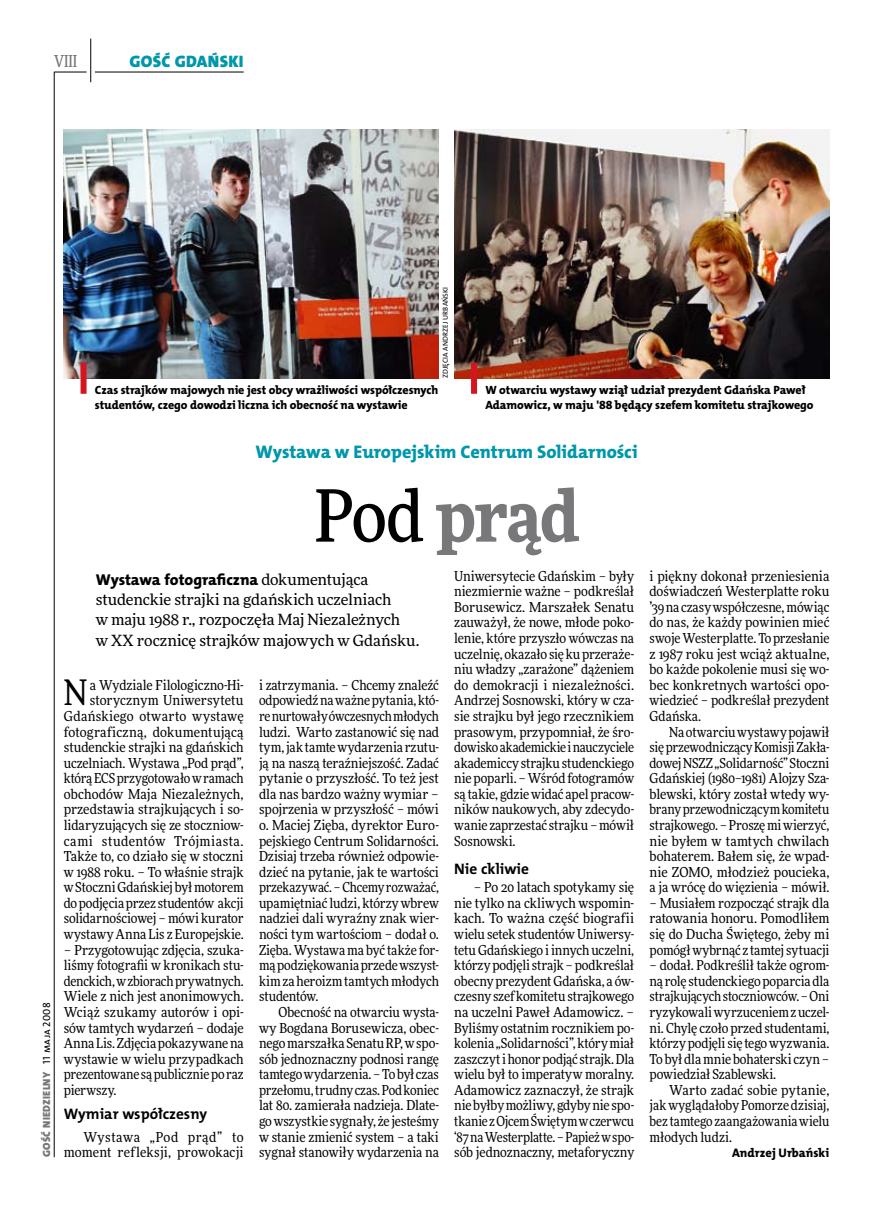
<style>
.page{position:relative;width:872px;height:1221px;background:#fff}
.page>*{position:absolute;margin:0;border:0;box-sizing:border-box;transform-origin:0 0}
.t1{font:900 72px "Freeday Narrow";color:#787779}
.t2{font:35.25px "Freeday Narrow News";color:#000}
.t3{font:18.3px "The Mix HP8 Ex Bld";letter-spacing:-.005em;color:#0097aa}
.t4{font:16.65px "The Mix HP9 Blk";letter-spacing:.02em;color:#0097aa}
.t5{font:500 16.5px "Freeday Narrow";color:#787779;scale:.9 1}
.t6{font:15.75px "The Mix HP8 Ex Bld";letter-spacing:-.005em;color:#000}
.t7{font:15.45px/20.4px "Freeday News";letter-spacing:-.01em;color:#000}
.t8{font:15.3px "The Mix HP7 Bld";color:#000}
.t9{font:13.8px/15.6px "Freeday Narrow News";color:#000;text-align:justify}
.t10{font:12.45px "The Mix HP8 Ex Bld";letter-spacing:.005em;color:#000}
.t11{font:12px/15.6px "The Mix HP8 Ex Bld";letter-spacing:-.005em;color:#000}
.t12{font:10.5px "The Mix HP9 Blk";letter-spacing:.025em;color:#787779}
.t13{font:7.2px "The Mix HP5 Plain";letter-spacing:.015em;color:#000}
.s1{font-family:"The Mix HP5 Plain";color:#000}
.s2{font-weight:500;color:#000}
.s3{font-family:"Freeday News";font-size:15.45px}
.s4{font-family:"Freeday News"}
</style>
<div class="page">
<hr style="left:54px;top:72px;width:1px;height:1085px;background:#000">
<img style="left:64px;top:129px;width:375px;height:249px">
<hr style="left:54px;top:72px;width:33px;height:1px;background:#000">
<hr style="left:95px;top:72px;width:149px;height:1px;background:#000">
<img style="left:454px;top:129px;width:375px;height:249px">
<div style="left:81px;top:362px;width:6px;height:32px;background:#d4151f"></div>
<div style="left:471px;top:362px;width:6px;height:32px;background:#d4151f"></div>
<hr style="left:90px;top:39px;width:1px;height:43px;background:#000">
<p class="t5" style="left:54px;top:50px;width:27px">VIII</p>
<p class="t4" style="left:129px;top:50px;width:116px">GOŚĆ GDAŃSKI</p>
<p class="t13" style="left:441px;top:378px;width:93px;rotate:-90deg">Zdjęcia An drzej Urbański</p>
<p class="t12" style="left:40px;top:1156px;width:156px;rotate:-90deg">GOŚĆ NIEDZIELNY <span class="s1">11 maja 2008</span></p>
<p class="t11" style="left:95px;top:382px;width:345px">Czas strajków majowych nie jest obcy wrażliwości współczesnych studentów, czego dowodzi liczna ich obecność na wystawie</p>
<p class="t11" style="left:485px;top:382px;width:330px">W otwarciu wystawy wziął udział prezydent Gdańska Paweł<br>Adamowicz, w maju '88 będący szefem komitetu strajkowego</p>
<h3 class="t3" style="left:255px;top:440px;width:383px">Wystawa w Europejskim Centrum Solidarności</h3>
<h1 class="t1" style="left:314px;top:468px;width:266px"><span class="s2">Pod</span> prąd</h1>
<p class="t6" style="left:96px;top:569px;width:274px">Wystawa fotograficzna <span class="s3">dokumentująca</span></p>
<p class="t7" style="left:96px;top:589px;width:325px">studenckie strajki na gdańskich uczelniach<br>w maju 1988 r., rozpoczęła Maj Niezależnych<br>w XX rocznicę strajków majowych w Gdańsku.</p>
<p class="t9" style="left:64px;top:677px;width:181px;text-align:right">a Wydziale Filologiczno-Hi&shy;storycznym Uniwersytetu<br>Gdańskiego otwarto wystawę fotograficzną, dokumentującą studenckie strajki na gdańskich uczelniach. Wystawa „Pod prąd”, którą ECS przygotowało wramach obchodów Maja Niezależnych, przedstawia strajkujących i so&shy;lidaryzujących się ze stoczniow&shy;cami studentów Trójmiasta.<br>Także to, co działo się w stoczni w 1988 roku. – To właśnie strajk wStoczni Gdańskiej był motorem do podjęcia przez studentów akcji solidarnościowej – mówi kurator wystawy Anna Lis z Europejskie.</p>
<p class="t9" style="left:64px;top:941px;width:181px">– Przygotowując zdjęcia, szuka&shy;liśmy fotografii w kronikach stu&shy;denckich, wzbiorach prywatnych.<br>Wiele z nich jest anonimowych.<br>Wciąż szukamy autorów i opi&shy;sów tamtych wydarzeń – dodaje Anna Lis. Zdjęcia pokazywane na wystawie w wielu przypadkach prezentowane są publicznie po raz pierwszy.</p>
<p class="t8" style="left:64px;top:1103px;width:145px">Wymiar współczesny</p>
<p class="t9" style="left:64px;top:1128px;width:181px;text-align:right">Wystawa „Pod prąd” to moment refleksji, prowokacji</p>
<h2 class="t2" style="left:64px;top:671px;width:25px">N</h2>
<p class="t9" style="left:259px;top:677px;width:181px">i zatrzymania. – Chcemy znaleźć odpowiedź na ważne pytania, któ&shy;re nurtowały ówczesnych młodych ludzi. Warto zastanowić się nad tym, jak tamte wydarzenia rzutu&shy;ją na naszą teraźniejszość. Zadać pytanie o przyszłość. To też jest dla nas bardzo ważny wymiar – spojrzenia w przyszłość – mówi o. Maciej Zięba, dyrektor Euro&shy;pejskiego Centrum Solidarności.<br>Dzisiaj trzeba również odpowie&shy;dzieć na pytanie, jak te wartości przekazywać. – Chcemy rozważać, upamiętniać ludzi, którzy wbrew nadziei dali wyraźny znak wier&shy;ności tym wartościom – dodał o.<br>Zięba. Wystawa ma być także for&shy;mą podziękowania przede wszyst&shy;kim za heroizm tamtych młodych studentów.</p>
<p class="t9" style="left:259px;top:1004px;width:181px;text-indent:20px">Obecność na otwarciu wysta&shy;wy Bogdana Borusewicza, obec&shy;nego marszałka Senatu RP, wspo&shy;sób jednoznaczny podnosi rangę tamtego wydarzenia. – To był czas przełomu, trudny czas. Pod koniec lat 80. zamierała nadzieja. Dlate&shy;go wszystkie sygnały, że jesteśmy w stanie zmienić system – a taki sygnał stanowiły wydarzenia na</p>
<p class="t9" style="left:454px;top:568px;width:181px">Uniwersytecie Gdańskim – były niezmiernie ważne – podkreślał Borusewicz. Marszałek Senatu zauważył, że nowe, młode poko&shy;lenie, które przyszło wówczas na uczelnię, okazało się ku przeraże&shy;niu władzy „zarażone” dążeniem do demokracji i niezależności.<br>Andrzej Sosnowski, który w cza&shy;sie strajku był jego rzecznikiem prasowym, przypomniał, że śro&shy;dowisko akademickie inauczyciele akademiccy strajku studenckiego nie poparli. – Wśród fotogramów są takie, gdzie widać apel pracow&shy;ników naukowych, aby zdecydo&shy;wanie zaprzestać strajku – mówił Sosnowski.</p>
<p class="t8" style="left:454px;top:859px;width:76px">Nie ckliwie</p>
<p class="t9" style="left:454px;top:879px;width:181px;text-indent:20px">– Po 20 latach spotykamy się nie tylko na ckliwych wspomin&shy;kach. To ważna część biografii wielu setek studentów Uniwersy&shy;tetu Gdańskiego i innych uczelni, którzy podjęli strajk – podkreślał obecny prezydent Gdańska, a ów&shy;czesny szef komitetu strajkowego na uczelni Paweł Adamowicz. – Byliśmy ostatnim rocznikiem po&shy;kolenia „Solidarności”, który miał zaszczyt ihonor podjąć strajk. Dla wielu był to imperatyw moralny.<br>Adamowicz zaznaczył, że strajk nie byłby możliwy, gdyby nie spo&shy;tkanie zOjcem Świętym wczerwcu ‘87 na Westerplatte. – Papież wspo&shy;sób jednoznaczny, metaforyczny</p>
<p class="t9" style="left:649px;top:568px;width:181px">i piękny dokonał przeniesienia doświadczeń Westerplatte roku <span class="s4">’</span>39 na czasy współczesne, mówiąc do nas, że każdy powinien mieć swoje Westerplatte. To przesłanie z 1987 roku jest wciąż aktualne, bo każde pokolenie musi się wo&shy;bec konkretnych wartości opo&shy;wiedzieć – podkreślał prezydent Gdańska.</p>
<p class="t9" style="left:649px;top:723px;width:181px;text-indent:20px">Na otwarciu wystawy pojawił się przewodniczący Komisji Zakła&shy;dowej NSZZ „Solidarność” Stoczni Gdańskiej (1980–1981) Alojzy Sza&shy;blewski, który został wtedy wy&shy;brany przewodniczącym komitetu strajkowego. – Proszę mi wierzyć, nie byłem w tamtych chwilach bohaterem. Bałem się, że wpad&shy;nie ZOMO, młodzież poucieka, a ja wrócę do więzienia – mówił.</p>
<p class="t9" style="left:649px;top:895px;width:181px">– Musiałem rozpocząć strajk dla ratowania honoru. Pomodliłem się do Ducha Świętego, żeby mi pomógł wybrnąć z tamtej sytuacji</p>
<p class="t9" style="left:649px;top:957px;width:181px">– dodał. Podkreślił także ogrom&shy;ną rolę studenckiego poparcia dla strajkujących stoczniowców. – Oni ryzykowali wyrzuceniem zuczel&shy;ni. Chylę czoło przed studentami, którzy podjęli się tego wyzwania.<br>To był dla mnie bohaterski czyn – powiedział Szablewski.</p>
<p class="t9" style="left:649px;top:1081px;width:181px;text-indent:20px">Warto zadać sobie pytanie, jak wyglądałoby Pomorze dzisiaj, bez tamtego zaangażowania wielu młodych ludzi.</p>
<p class="t10" style="left:732px;top:1144px;width:99px">Andrzej Urbański</p>
</div>
